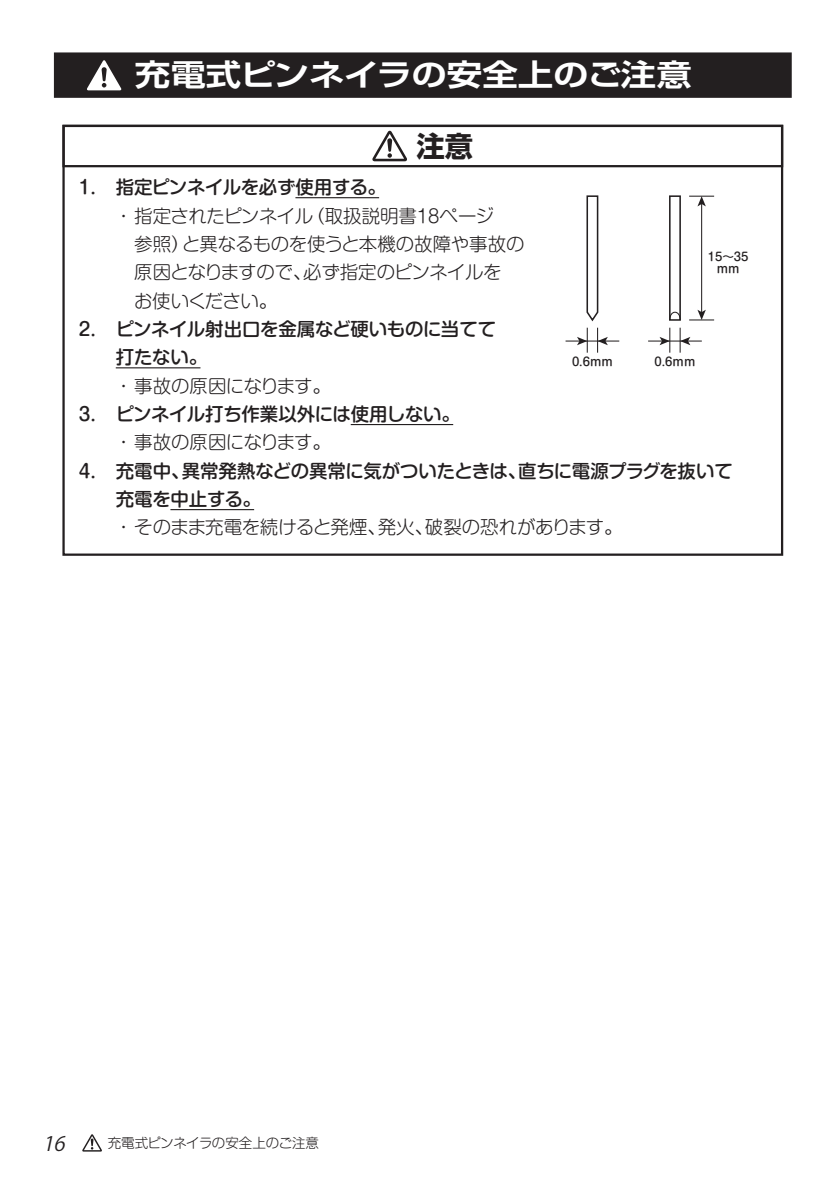
<style>
.page{position:relative;width:840px;height:1191px;background:#fff}
.page>*{position:absolute;margin:0;border:0;box-sizing:border-box;transform-origin:0 0}
.t1{font:700 30.2px "Shin Go Pro De";letter-spacing:-.005em;color:#fff;scale:1.18 1}
.t2{font:700 28.4px "Shin Go Pro";color:#231f20}
.t3{font:300 18.4px/28.4px "Shin M Go Pro";letter-spacing:-.02em;color:#231f20}
.t4{font:500 18.4px/28.4px "Shin M Go Pro";letter-spacing:-.02em;color:#231f20}
.t5{font:300 13.4px "Shin M Go Pro";letter-spacing:-.02em;color:#231f20}
.t6{font:500 11.6px/11.6px "Shin M Go Pro";color:#231f20;text-align:center}
.s1{font-family:"Koz Go Pro";font-weight:400;font-style:italic;font-size:19.8px}
</style>
<div class="page">
<hr style="left:295px;top:197px;width:84px;height:1px;background:#231f20">
<hr style="left:116px;top:367px;width:84px;height:1px;background:#231f20">
<hr style="left:350px;top:424px;width:103px;height:1px;background:#231f20">
<hr style="left:170px;top:509px;width:84px;height:1px;background:#231f20">
<svg style="left:372px;top:131px;width:35px;height:30px"></svg>
<div style="left:62px;top:125px;width:720px;height:42px;border:2px solid #231f20"></div>
<div style="left:54px;top:52px;width:737px;height:46px;background:#231f20"></div>
<svg style="left:87px;top:60px;width:35px;height:31px"></svg>
<svg style="left:82px;top:1134px;width:20px;height:17px"></svg>
<div style="left:668px;top:195px;width:12px;height:126px;border:2px solid #231f20"></div>
<svg style="left:668px;top:311px;width:12px;height:10px"></svg>
<hr style="left:700px;top:203px;width:1px;height:110px;background:#231f20">
<svg style="left:689px;top:310px;width:24px;height:10px"></svg>
<svg style="left:689px;top:196px;width:24px;height:10px"></svg>
<hr style="left:647px;top:340px;width:54px;height:1px;background:#231f20">
<svg style="left:679px;top:328px;width:11px;height:25px"></svg>
<svg style="left:659px;top:328px;width:11px;height:25px"></svg>
<hr style="left:565px;top:340px;width:54px;height:1px;background:#231f20">
<svg style="left:576px;top:195px;width:31px;height:158px"></svg>
<h1 class="t1" style="left:135px;top:50px;width:473px">充電式ピンネイラの安全上のご注意</h1>
<h2 class="t2" style="left:416px;top:123px;width:58px">注意</h2>
<p class="t4" style="left:79px;top:171px;width:308px">1. 指定ピンネイルを必ず使用する。</p>
<p class="t3" style="left:134px;top:199px;width:392px;text-indent:-20px">・指定されたピンネイル（取扱説明書18ページ<br>参照）と異なるものを使うと本機の故障や事故の原因となりますので、必ず指定のピンネイルを<br>お使いください。</p>
<p class="t4" style="left:116px;top:313px;width:382px;text-indent:-37px">2. ピンネイル射出口を金属など硬いものに当てて打たない。</p>
<p class="t3" style="left:114px;top:369px;width:218px">・事故の原因になります。</p>
<p class="t4" style="left:79px;top:398px;width:382px">3. ピンネイル打ち作業以外には使用しない。</p>
<p class="t3" style="left:114px;top:426px;width:218px">・事故の原因になります。</p>
<p class="t4" style="left:116px;top:454px;width:618px;text-indent:-37px">4. 充電中、異常発熱などの異常に気がついたときは、直ちに電源プラグを抜いて充電を中止する。</p>
<p class="t3" style="left:114px;top:511px;width:509px">・そのまま充電を続けると発煙、発火、破裂の恐れがあります。</p>
<p class="t6" style="left:707px;top:250px;width:42px">15～35<br>MM</p>
<p class="t6" style="left:571px;top:354px;width:42px">0.6MM</p>
<p class="t6" style="left:654px;top:354px;width:42px">0.6MM</p>
<p class="t5" style="left:43px;top:1132px;width:278px"><span class="s1">16</span> 　　充電式ピンネイラの安全上のご注意</p>
</div>
